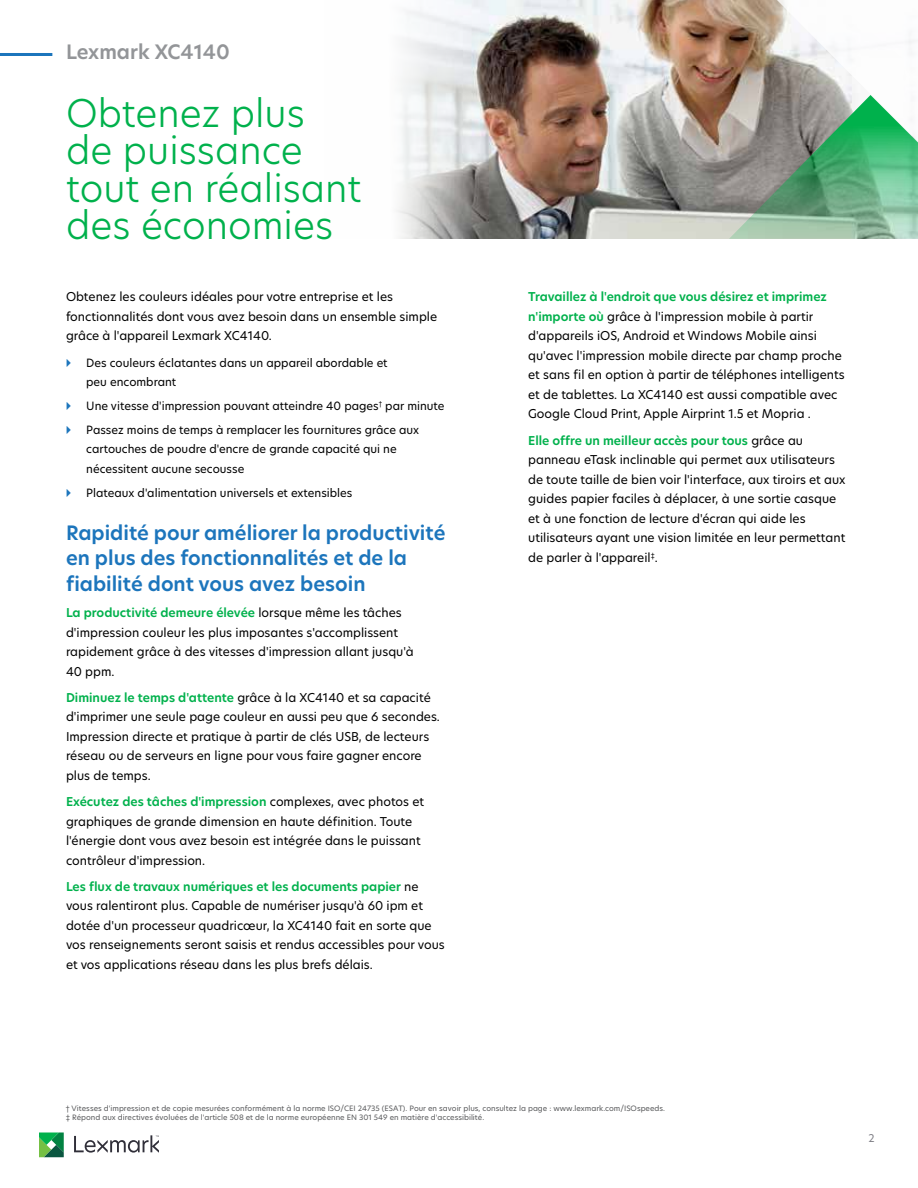
<style>
.page{position:relative;width:918px;height:1188px;background:#fff}
.page>*{position:absolute;margin:0;border:0;box-sizing:border-box;transform-origin:0 0}
.t1{font:300 37.5px/37.5px "TP Hero";color:#00b14c}
.t2{font:600 19.5px/25.5px "TP Hero";color:#1c75bc}
.t3{font:600 19.5px "TP Hero";color:#939598}
.t4{font:12px/19.5px "TP Hero";color:#000}
.t5{font:11.25px/19.5px "TP Hero";color:#000}
.t6{font:10.5px "TP Hero";color:#7e7e85}
.t7{font:7.2px/9px "TP Hero";color:#58595b}
.s1{font-weight:600;color:#00b14c}
</style>
<div class="page">
<img style="left:396px;top:0;width:333px;height:239px">
<img style="left:729px;top:0;width:189px;height:239px">
<svg style="left:74px;top:1135px;width:85px;height:18px"></svg>
<svg style="left:39px;top:1133px;width:25px;height:24px"></svg>
<hr style="left:0;top:53px;width:52px;height:3px;background:#1c75bc">
<h2 class="t3" style="left:66px;top:38px;width:165px">Lexmark XC4140</h2>
<h1 class="t1" style="left:66px;top:93px;width:297px">Obtenez plus<br>de puissance tout en réalisant des économies</h1>
<p class="t4" style="left:66px;top:287px;width:373px">Obtenez les couleurs idéales pour votre entreprise et les fonctionnalités dont vous avez besoin dans un ensemble simple grâce à l'appareil Lexmark XC4140.</p>
<p class="t5" style="left:86px;top:352px;width:303px">Des couleurs éclatantes dans un appareil abordable et peu encombrant</p>
<p class="t5" style="left:86px;top:394px;width:360px;line-height:23.9px">Une vitesse d'impression pouvant atteindre 40 pages<sup>†</sup> par minute<br>Passez moins de temps à remplacer les fournitures grâce aux</p>
<p class="t5" style="left:86px;top:439px;width:312px">cartouches de poudre d'encre de grande capacité qui ne nécessitent aucune secousse</p>
<p class="t5" style="left:86px;top:482px;width:268px">Plateaux d'alimentation universels et extensibles</p>
<h2 class="t2" style="left:66px;top:520px;width:381px">Rapidité pour améliorer la productivité en plus des fonctionnalités et de la fiabilité dont vous avez besoin</h2>
<p class="t4" style="left:66px;top:603px;width:349px"><span class="s1">La productivité demeure élevée</span> lorsque même les tâches d'impression couleur les plus imposantes s'accomplissent rapidement grâce à des vitesses d'impression allant jusqu'à 40 ppm.</p>
<p class="t4" style="left:66px;top:687px;width:375px"><span class="s1">Diminuez le temps d'attente</span> grâce à la XC4140 et sa capacité d'imprimer une seule page couleur en aussi peu que 6 secondes.<br>Impression directe et pratique à partir de clés USB, de lecteurs réseau ou de serveurs en ligne pour vous faire gagner encore plus de temps.</p>
<p class="t4" style="left:66px;top:792px;width:360px"><span class="s1">Exécutez des tâches d'impression</span> complexes, avec photos et graphiques de grande dimension en haute définition. Toute l'énergie dont vous avez besoin est intégrée dans le puissant contrôleur d'impression.</p>
<p class="t4" style="left:66px;top:876px;width:380px"><span class="s1">Les flux de travaux numériques et les documents papier</span> ne vous ralentiront plus. Capable de numériser jusqu'à 60 ipm et dotée d'un processeur quadricœur, la XC4140 fait en sorte que vos renseignements seront saisis et rendus accessibles pour vous et vos applications réseau dans les plus brefs délais.</p>
<p class="t4" style="left:528px;top:287px;width:318px"><span class="s1">Travaillez à l'endroit que vous désirez et imprimez n'importe où</span> grâce à l'impression mobile à partir d'appareils iOS, Android et Windows Mobile ainsi qu'avec l'impression mobile directe par champ proche et sans fil en option à partir de téléphones intelligents et de tablettes. La XC4140 est aussi compatible avec Google Cloud Print, Apple Airprint 1.5 et Mopria .</p>
<p class="t4" style="left:528px;top:430px;width:319px"><span class="s1">Elle offre un meilleur accès pour tous</span> grâce au panneau eTask inclinable qui permet aux utilisateurs de toute taille de bien voir l'interface, aux tiroirs et aux guides papier faciles à déplacer, à une sortie casque et à une fonction de lecture d'écran qui aide les utilisateurs ayant une vision limitée en leur permettant de parler à l'appareil<sup>‡</sup>.</p>
<p class="t7" style="left:66px;top:1104px;width:601px">† Vitesses d'impression et de copie mesurées conformément à la norme ISO/CEI 24735 (ESAT). Pour en savoir plus, consultez la page : www.lexmark.com/ISOspeeds. ‡ Répond aux directives évoluées de l'article 508 et de la norme européenne EN 301 549 en matière d'accessibilité.</p>
<p class="t6" style="left:868px;top:1131px;width:8px">2</p>
</div>
